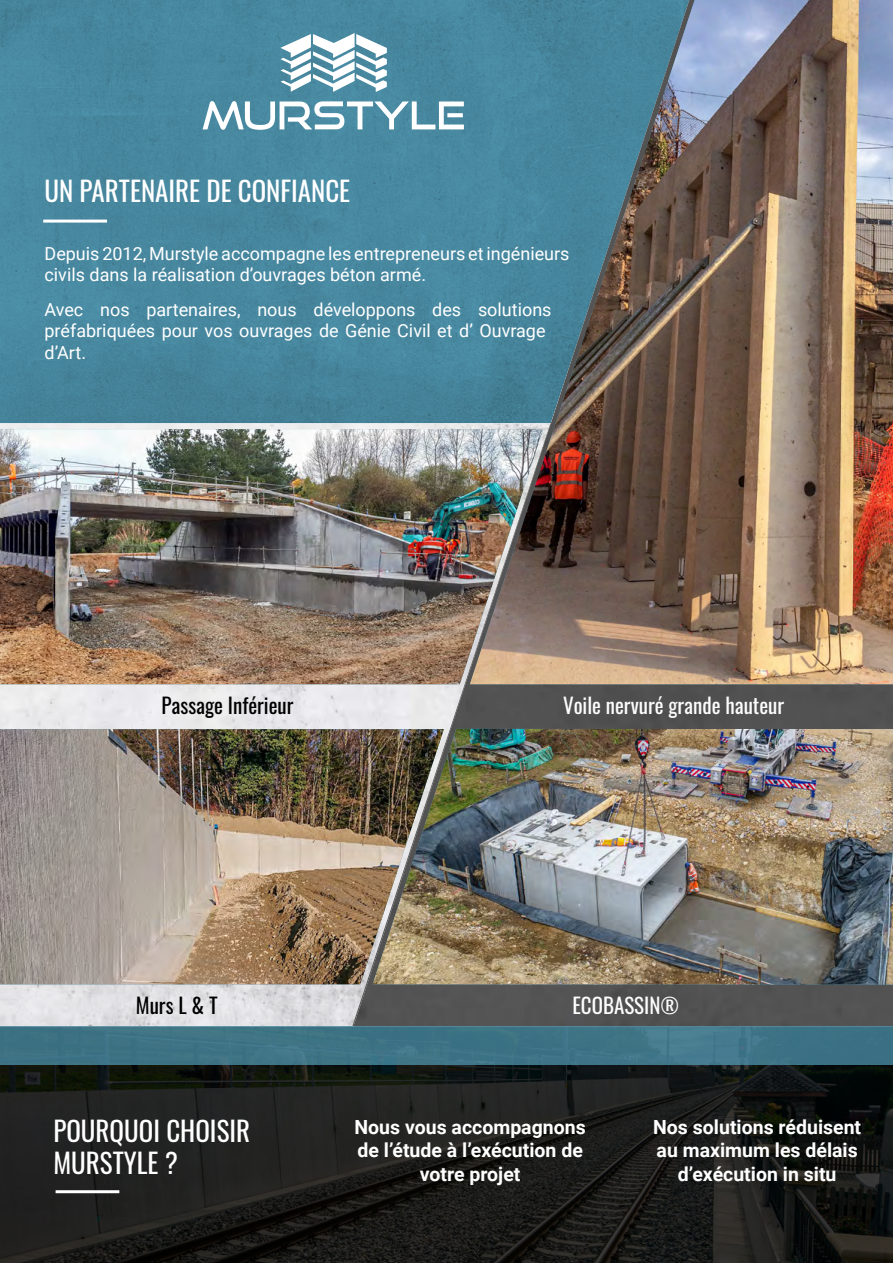
<style>
.page{position:relative;width:893px;height:1263px;background:#fff}
.page>*{position:absolute;margin:0;border:0;box-sizing:border-box;transform-origin:0 0}
.t1{font:27px/32.4px "Oswald";color:#fff}
.t2{font:21px "Oswald";color:#fdfdfd}
.t3{font:21px "Oswald";color:#000}
.t4{font:700 19.5px/23.4px "Roboto";color:#fff;text-align:center}
.t5{font:18px/21.6px "Roboto";color:#fff}
</style>
<div class="page">
<img style="left:0;top:1065px;width:893px;height:198px">
<img style="left:0;top:0;width:353px;height:423px">
<hr style="left:43px;top:220px;width:64px;height:3px;background:#fff">
<svg style="left:280px;top:33px;width:73px;height:59px"></svg>
<svg style="left:203px;top:101px;width:150px;height:29px"></svg>
<hr style="left:56px;top:1190px;width:63px;height:3px;background:#fff">
<img style="left:0;top:424px;width:352px;height:602px">
<img style="left:353px;top:0;width:540px;height:1026px">
<img style="left:470px;top:0;width:423px;height:684px">
<img style="left:0;top:429px;width:543px;height:255px">
<img style="left:0;top:729px;width:373px;height:255px">
<img style="left:373px;top:729px;width:520px;height:255px">
<div style="left:0;top:1026px;width:893px;height:39px;background:#3d7384"></div>
<h1 class="t1" style="left:45px;top:172px;width:307px">UN PARTENAIRE DE CONFIANCE</h1>
<p class="t5" style="left:45px;top:242px;width:527px">Depuis 2012, Murstyle accompagne les entrepreneurs et ingénieurs civils dans la réalisation d’ouvrages béton armé.</p>
<p class="t5" style="left:45px;top:298px;width:509px">Avec nos partenaires, nous développons des solutions préfabriquées pour vos ouvrages de Génie Civil et d’ Ouvrage d’Art.</p>
<p class="t3" style="left:162px;top:686px;width:134px">Passage Inférieur</p>
<p class="t3" style="left:136px;top:986px;width:83px">Murs L &amp; T</p>
<p class="t2" style="left:563px;top:687px;width:222px">Voile nervuré grande hauteur</p>
<p class="t2" style="left:572px;top:986px;width:108px">ECOBASSIN®</p>
<h1 class="t1" style="left:53px;top:1112px;width:198px">POURQUOI CHOISIR<br>MURSTYLE ?</h1>
<p class="t4" style="left:355px;top:1114px;width:233px">Nous vous accompagnons de l’étude à l’exécution de votre projet</p>
<p class="t4" style="left:653px;top:1114px;width:210px">Nos solutions réduisent au maximum les délais d’exécution in situ</p>
</div>
